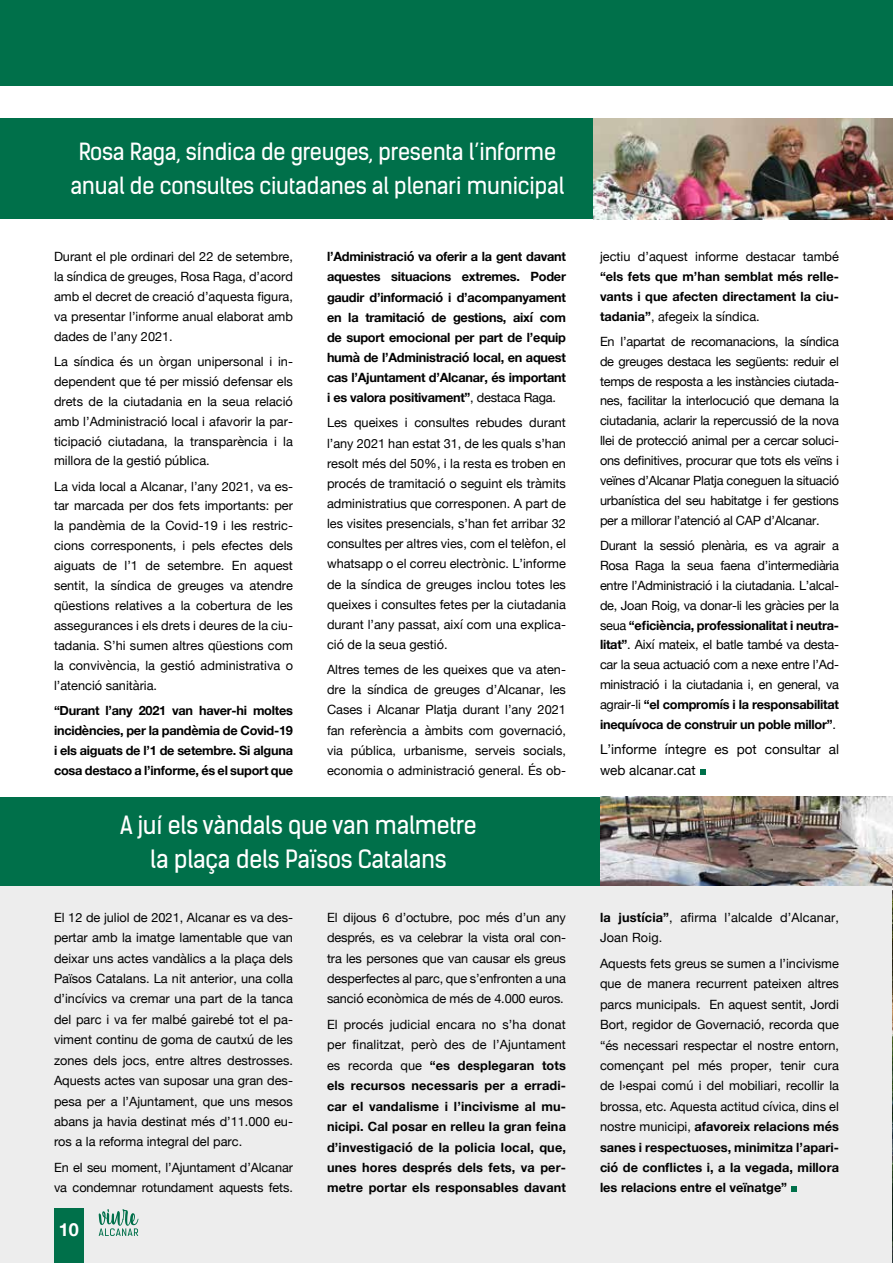
<style>
.page{position:relative;width:893px;height:1263px;background:#fff}
.page>*{position:absolute;margin:0;border:0;box-sizing:border-box;transform-origin:0 0}
.t1{font:52.5px "Helvetica Neue";color:#00704a}
.t2{font:24px/34.5px "Kelson Sans";letter-spacing:-.01em;color:#fff;text-align:center}
.t3{font:22.5px/34.5px "Kelson Sans";letter-spacing:-.01em;color:#fff;text-align:center}
.t4{font:700 18px "Helvetica Neue";color:#fff}
.t5{font:13.5px/20.7px "Helvetica Neue";color:#000}
.t6{font:12.75px/20px "Helvetica Neue";color:#000;text-align:justify}
.t7{font:700 12.75px/20.4px "Helvetica Neue";letter-spacing:-.01em;color:#000;text-align:justify}
.s1{font-weight:400}
.s2{font-weight:700}
</style>
<div class="page">
<div style="left:0;top:0;width:893px;height:85px;background:#00704a"></div>
<div style="left:0;top:802px;width:893px;height:461px;background:#ededed"></div>
<div style="left:0;top:797px;width:893px;height:89px;background:#00704a"></div>
<div style="left:0;top:119px;width:893px;height:100px;background:#00704a"></div>
<svg style="left:99px;top:1209px;width:39px;height:27px"></svg>
<div style="left:54px;top:1209px;width:30px;height:54px;background:#00704a"></div>
<img style="left:600px;top:797px;width:293px;height:89px">
<img style="left:892px;top:877px;width:1px;height:386px">
<img style="left:594px;top:119px;width:299px;height:100px">
<h3 class="t3" style="left:70px;top:134px;width:496px">Rosa Raga, síndica de greuges, presenta l’informe anual de consultes ciutadanes al plenari municipal</h3>
<p class="t6" style="left:54px;top:247px;width:240px">Durant el ple ordinari del 22 de setembre, la síndica de greuges, Rosa Raga, d’acord amb el decret de creació d’aquesta figura, va presentar l’informe anual elaborat amb dades de l’any 2021.</p>
<p class="t6" style="left:54px;top:352px;width:240px">La síndica és un òrgan unipersonal i in&shy;dependent que té per missió defensar els drets de la ciutadania en la seua relació amb l’Administració local i afavorir la par&shy;ticipació ciutadana, la transparència i la millora de la gestió pública.</p>
<p class="t6" style="left:54px;top:477px;width:240px">La vida local a Alcanar, l’any 2021, va es&shy;tar marcada per dos fets importants: per la pandèmia de la Covid-19 i les restric&shy;cions corresponents, i pels efectes dels aiguats de l’1 de setembre. En aquest sentit, la síndica de greuges va atendre qüestions relatives a la cobertura de les assegurances i els drets i deures de la ciu&shy;tadania. S’hi sumen altres qüestions com la convivència, la gestió administrativa o l’atenció sanitària.</p>
<p class="t7" style="left:54px;top:701px;width:240px;line-height:20px">“Durant l’any 2021 van haver-hi moltes incidències, per la pandèmia de Covid-19 i els aiguats de l’1 de setembre. Si alguna cosa destaco a l’informe, és el suport que</p>
<p class="t7" style="left:327px;top:247px;width:240px">l’Administració va oferir a la gent davant aquestes situacions extremes. Poder gaudir d’informació i d’acompanyament en la tramitació de gestions, així com de suport emocional per part de l’equip humà de l’Administració local, en aquest cas l’Ajuntament d’Alcanar, és important i es valora positivament”<span class="s1">, destaca Raga.</span></p>
<p class="t6" style="left:327px;top:414px;width:240px">Les queixes i consultes rebudes durant l’any 2021 han estat 31, de les quals s’han resolt més del 50%, i la resta es troben en procés de tramitació o seguint els tràmits administratius que corresponen. A part de les visites presencials, s’han fet arribar 32 consultes per altres vies, com el telèfon, el whatsapp o el correu electrònic. L’informe de la síndica de greuges inclou totes les queixes i consultes fetes per la ciutadania durant l’any passat, així com una explica&shy;ció de la seua gestió.</p>
<p class="t6" style="left:327px;top:660px;width:240px">Altres temes de les queixes que va aten&shy;dre la síndica de greuges d’Alcanar, les Cases i Alcanar Platja durant l’any 2021 fan referència a àmbits com governació, via pública, urbanisme, serveis socials, economia o administració general. És ob-</p>
<h2 class="t2" style="left:120px;top:807px;width:358px">A juí els vàndals que van malmetre la plaça dels Països Catalans</h2>
<p class="t6" style="left:54px;top:908px;width:240px;line-height:20.4px">El 12 de juliol de 2021, Alcanar es va des&shy;pertar amb la imatge lamentable que van deixar uns actes vandàlics a la plaça dels Països Catalans. La nit anterior, una colla d’incívics va cremar una part de la tanca del parc i va fer malbé gairebé tot el pa&shy;viment continu de goma de cautxú de les zones dels jocs, entre altres destrosses.<br>Aquests actes van suposar una gran des&shy;pesa per a l’Ajuntament, que uns mesos abans ja havia destinat més d’11.000 eu&shy;ros a la reforma integral del parc.</p>
<p class="t6" style="left:54px;top:1158px;width:240px;line-height:20.4px">En el seu moment, l’Ajuntament d’Alcanar va condemnar rotundament aquests fets.</p>
<h3 class="t4" style="left:59px;top:1215px;width:22px">10</h3>
<p class="t6" style="left:327px;top:908px;width:240px;line-height:20.4px">El dijous 6 d’octubre, poc més d’un any després, es va celebrar la vista oral con&shy;tra les persones que van causar els greus desperfectes al parc, que s’enfronten a una sanció econòmica de més de 4.000 euros.</p>
<p class="t7" style="left:327px;top:1014px;width:240px"><span class="s1">El procés judicial encara no s’ha donat per finalitzat, però des de l’Ajuntament es recorda que</span> “es desplegaran tots els recursos necessaris per a erradi&shy;car el vandalisme i l’incivisme al mu&shy;nicipi. Cal posar en relleu la gran feina d’investigació de la policia local, que, unes hores després dels fets, va per&shy;metre portar els responsables davant</p>
<p class="t6" style="left:600px;top:247px;width:240px">jectiu d’aquest informe destacar també</p>
<p class="t7" style="left:600px;top:267px;width:240px;line-height:20px">“els fets que m’han semblat més relle&shy;vants i que afecten directament la ciu&shy;tadania”<span class="s1">, afegeix la síndica.</span></p>
<p class="t6" style="left:600px;top:332px;width:240px">En l’apartat de recomanacions, la síndica de greuges destaca les següents: reduir el temps de resposta a les instàncies ciutada&shy;nes, facilitar la interlocució que demana la ciutadania, aclarir la repercussió de la nova llei de protecció animal per a cercar soluci&shy;ons definitives, procurar que tots els veïns i veïnes d’Alcanar Platja coneguen la situació urbanística del seu habitatge i fer gestions per a millorar l’atenció al CAP d’Alcanar.</p>
<p class="t6" style="left:600px;top:536px;width:240px">Durant la sessió plenària, es va agrair a Rosa Raga la seua faena d’intermediària entre l’Administració i la ciutadania. L’alcal&shy;de, Joan Roig, va donar-li les gràcies per la seua <span class="s2">“eficiència, professionalitat i neutra&shy;litat”</span>. Així mateix, el batle també va desta&shy;car la seua actuació com a nexe entre l’Ad&shy;ministració i la ciutadania i, en general, va agrair-li <span class="s2">“el compromís i la responsabilitat inequívoca de construir un poble millor”</span>.</p>
<p class="t5" style="left:600px;top:740px;width:240px">L’informe íntegre es pot consultar al web alcanar.cat</p>
<h1 class="t1" style="left:696px;top:718px;width:16px">.</h1>
<p class="t6" style="left:600px;top:908px;width:240px;line-height:20.4px"><span class="s2">la justícia”</span>, afirma l’alcalde d’Alcanar,<br>Joan Roig.</p>
<p class="t6" style="left:600px;top:954px;width:240px;line-height:20.4px">Aquests fets greus se sumen a l’incivisme que de manera recurrent pateixen altres parcs municipals. En aquest sentit, Jordi Bort, regidor de Governació, recorda que “és necessari respectar el nostre entorn, començant pel més proper, tenir cura de l›espai comú i del mobiliari, recollir la brossa, etc. Aquesta actitud cívica, dins el nostre municipi, <span class="s2">afavoreix relacions més sanes i respectuoses, minimitza l’apari&shy;ció de conflictes i, a la vegada, millora les relacions entre el veïnatge”</span></p>
<h1 class="t1" style="left:787px;top:1136px;width:16px">.</h1>
</div>
